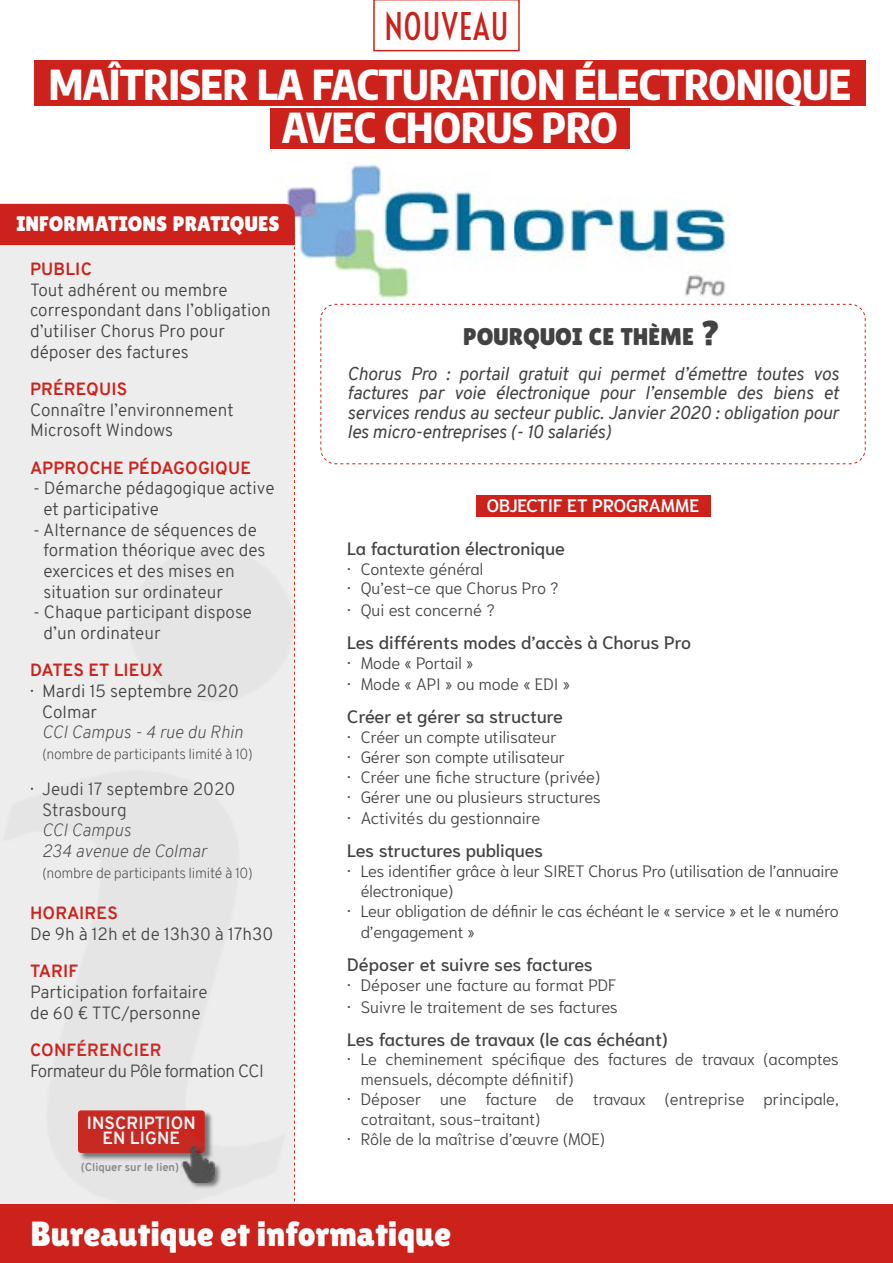
<style>
.page{position:relative;width:893px;height:1263px;background:#fff}
.page>*{position:absolute;margin:0;border:0;box-sizing:border-box;transform-origin:0 0}
.t1{font:800 40.5px/43.5px "Encode Sans Condensed";color:#fff;text-align:center}
.t2{font:36px "Voltaire";color:#cc221b}
.t3{font:34.95px "Lilita One";color:#fff}
.t4{font:24.15px "Lilita One";color:#424242}
.t5{font:21px "Lilita One";color:#fff}
.t6{font:italic 18px/19.5px "Overpass";letter-spacing:-.01em;color:#424242;text-align:justify}
.t7{font:500 18px "Niramit";color:#424242}
.t8{font:500 18px "Niramit";letter-spacing:-.025em;color:#424242}
.t9{font:600 18px "Niramit";color:#fff}
.t10{font:300 17.25px/20.7px "Overpass";color:#424242}
.t11{font:700 17.25px "Overpass";letter-spacing:.01em;color:#cc221b}
.t12{font:italic 200 17.25px/20.7px "Overpass";color:#424242}
.t13{font:300 17.25px "Overpass";letter-spacing:-.03em;color:#424242}
.t14{font:700 17.25px/15px "Overpass";letter-spacing:.01em;color:#fff;text-align:center}
.t15{font:300 16.5px/19.8px "Niramit";color:#424242}
.t16{font:200 14.25px "Overpass";letter-spacing:-.02em;color:#424242}
.t17{font:700 11.25px "Overpass";color:#888}
.s1{font-size:34.5px}
.s2{font-family:"Overpass"}
</style>
<div class="page">
<img style="left:251px;top:162px;width:511px;height:142px">
<div style="left:476px;top:495px;width:235px;height:21px;background:#cc221b"></div>
<div style="left:34px;top:60px;width:832px;height:46px;background:#cc221b"></div>
<div style="left:270px;top:108px;width:360px;height:41px;background:#cc221b"></div>
<svg style="left:320px;top:304px;width:546px;height:160px"></svg>
<div style="left:0;top:1204px;width:893px;height:59px;background:#cc221b"></div>
<svg style="left:0;top:204px;width:295px;height:1000px;background:#e7dddd"></svg>
<svg style="left:373px;top:0;width:147px;height:51px"></svg>
<h2 class="t2" style="left:384px;top:4px;width:127px">NOUVEAU</h2>
<h1 class="t1" style="left:49px;top:60px;width:804px">MAÎTRISER LA FACTURATION ÉLECTRONIQUE<br>AVEC CHORUS PRO</h1>
<p class="t5" style="left:16px;top:212px;width:265px">INFORMATIONS PRATIQUES</p>
<p class="t11" style="left:30px;top:257px;width:63px">PUBLIC</p>
<p class="t10" style="left:30px;top:279px;width:242px">Tout adhérent ou membre correspondant dans l’obligation d’utiliser Chorus Pro pour déposer des factures</p>
<p class="t11" style="left:30px;top:377px;width:99px">PRÉREQUIS</p>
<p class="t10" style="left:30px;top:399px;width:205px">Connaître l’environnement<br>Microsoft Windows</p>
<p class="t11" style="left:30px;top:455px;width:222px">APPROCHE PÉDAGOGIQUE</p>
<p class="t10" style="left:44px;top:478px;width:233px;text-indent:-11px">- Démarche pédagogique active et participative</p>
<p class="t10" style="left:44px;top:519px;width:223px;text-indent:-11px">- Alternance de séquences de formation théorique avec des exercices et des mises en situation sur ordinateur</p>
<p class="t10" style="left:44px;top:602px;width:210px;text-indent:-11px">- Chaque participant dispose d’un ordinateur</p>
<p class="t11" style="left:30px;top:658px;width:135px">DATES ET LIEUX</p>
<p class="t10" style="left:42px;top:681px;width:199px;text-indent:-12px">· Mardi 15 septembre 2020<br>Colmar</p>
<p class="t12" style="left:42px;top:722px;width:203px">CCI Campus - 4 rue du Rhin</p>
<p class="t16" style="left:42px;top:744px;width:212px">(nombre de participants limité à 10)</p>
<p class="t10" style="left:42px;top:778px;width:195px;text-indent:-12px">· Jeudi 17 septembre 2020<br>Strasbourg</p>
<p class="t12" style="left:42px;top:820px;width:166px">CCI Campus<br>234 avenue de Colmar</p>
<p class="t16" style="left:42px;top:862px;width:212px">(nombre de participants limité à 10)</p>
<p class="t11" style="left:30px;top:901px;width:89px">HORAIRES</p>
<p class="t10" style="left:30px;top:924px;width:245px">De 9h à 12h et de 13h30 à 17h30</p>
<p class="t11" style="left:30px;top:959px;width:50px">TARIF</p>
<p class="t10" style="left:30px;top:982px;width:179px">Participation forfaitaire de 60 € TTC/personne</p>
<p class="t11" style="left:30px;top:1037px;width:133px">CONFÉRENCIER</p>
<p class="t13" style="left:30px;top:1058px;width:235px">Formateur du Pôle formation CCI</p>
<p class="t14" style="left:87px;top:1116px;width:111px">INSCRIPTION<br>EN LIGNE</p>
<p class="t17" style="left:81px;top:1159px;width:100px">(Cliquer sur le lien)</p>
<h3 class="t4" style="left:463px;top:323px;width:259px">POURQUOI CE THÈME <span class="s1">?</span></h3>
<p class="t6" style="left:347px;top:364px;width:493px">Chorus Pro : portail gratuit qui permet d’émettre toutes vos factures par voie électronique pour l’ensemble des biens et services rendus au secteur public. Janvier 2020 : obligation pour les micro-entreprises (- 10 salariés)</p>
<p class="t9" style="left:487px;top:495px;width:214px">OBJECTIF ET PROGRAMME</p>
<p class="t7" style="left:347px;top:533px;width:219px">La facturation électronique</p>
<p class="t15" style="left:347px;top:559px;width:213px"><span class="s2">·</span> Contexte général<br><span class="s2">·</span> Qu’est-ce que Chorus Pro ?</p>
<p class="t15" style="left:347px;top:600px;width:149px"><span class="s2">·</span> Qui est concerné ?</p>
<p class="t7" style="left:347px;top:627px;width:345px">Les différents modes d’accès à Chorus Pro</p>
<p class="t15" style="left:347px;top:652px;width:224px;line-height:21.6px"><span class="s2">·</span> Mode « Portail »<br><span class="s2">·</span> Mode « API » ou mode « EDI »</p>
<p class="t7" style="left:347px;top:701px;width:217px">Créer et gérer sa structure</p>
<p class="t15" style="left:347px;top:727px;width:255px"><span class="s2">·</span> Créer un compte utilisateur<br><span class="s2">·</span> Gérer son compte utilisateur<br><span class="s2">·</span> Créer une fiche structure (privée) <span class="s2">·</span> Gérer une ou plusieurs structures</p>
<p class="t15" style="left:347px;top:808px;width:195px"><span class="s2">·</span> Activités du gestionnaire</p>
<p class="t7" style="left:347px;top:835px;width:197px">Les structures publiques</p>
<p class="t15" style="left:347px;top:861px;width:493px"><span class="s2">·</span> Les identifier grâce à leur SIRET Chorus Pro (utilisation de l’annuaire</p>
<p class="t15" style="left:361px;top:881px;width:94px">électronique)</p>
<p class="t15" style="left:347px;top:901px;width:493px"><span class="s2">·</span> Leur obligation de définir le cas échéant le « service » et le « numéro</p>
<p class="t15" style="left:361px;top:922px;width:115px">d’engagement »</p>
<p class="t7" style="left:347px;top:949px;width:247px">Déposer et suivre ses factures</p>
<p class="t15" style="left:347px;top:974px;width:272px;line-height:21.6px"><span class="s2">·</span> Déposer une facture au format PDF <span class="s2">·</span> Suivre le traitement de ses factures</p>
<p class="t8" style="left:347px;top:1024px;width:322px">Les factures de travaux (le cas échéant)</p>
<p class="t15" style="left:347px;top:1049px;width:493px"><span class="s2">·</span> Le cheminement spécifique des factures de travaux (acomptes</p>
<p class="t15" style="left:361px;top:1069px;width:214px">mensuels, décompte définitif)</p>
<p class="t15" style="left:347px;top:1089px;width:493px"><span class="s2">·</span> Déposer une facture de travaux (entreprise principale,</p>
<p class="t15" style="left:361px;top:1109px;width:181px">cotraitant, sous-traitant)</p>
<p class="t15" style="left:347px;top:1129px;width:259px"><span class="s2">·</span> Rôle de la maîtrise d’œuvre (MOE)</p>
<h3 class="t3" style="left:30px;top:1214px;width:423px">Bureautique et informatique</h3>
</div>
